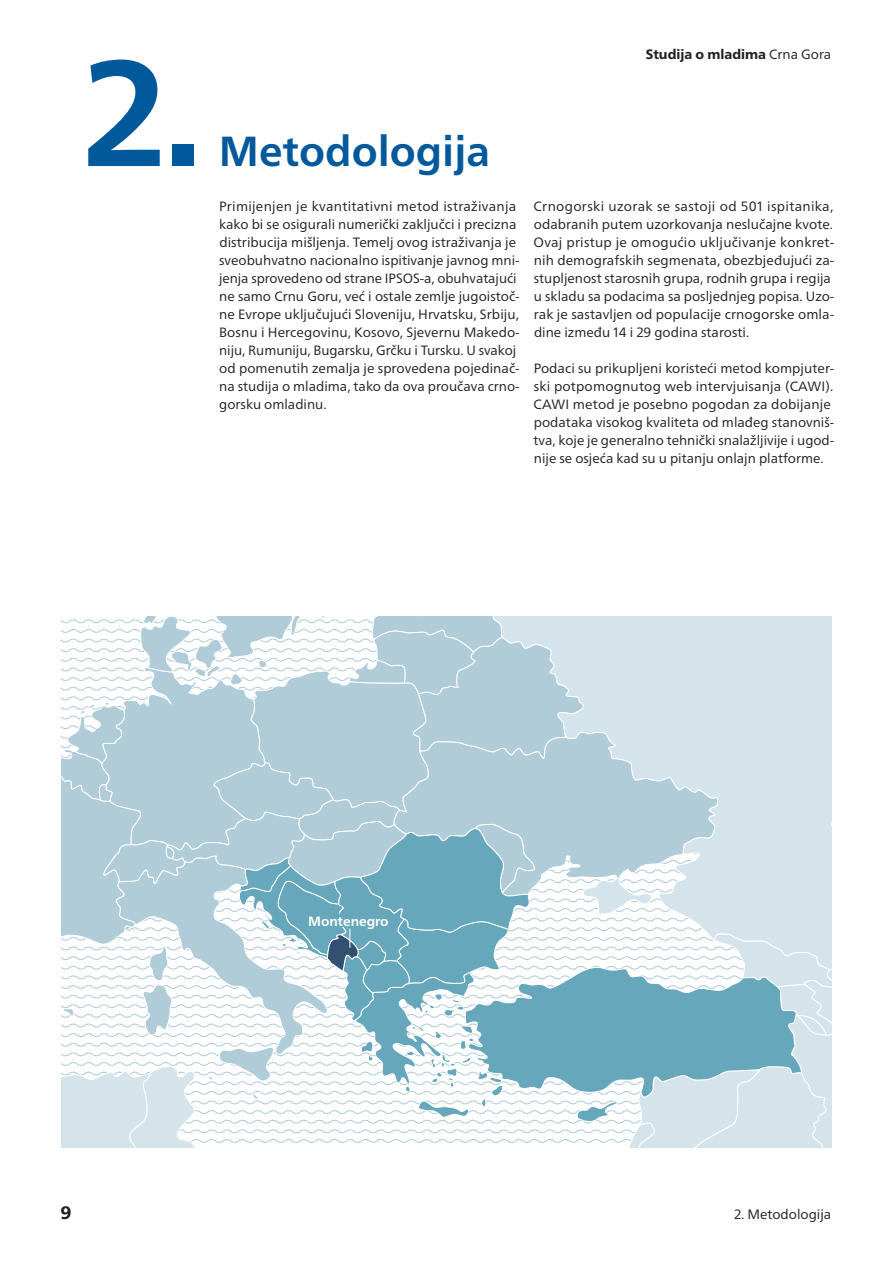
<style>
.page{position:relative;width:893px;height:1263px;background:#fff}
.page>*{position:absolute;margin:0;border:0;box-sizing:border-box;transform-origin:0 0}
.Kapitel_-_100_pt_Nummer{font:700 150px "Neue Frutiger World";color:#00599b}
.Kapitel_-_24_pt{font:700 42px "Neue Frutiger World";color:#00599b}
.t1{font:800 18px "Neue Frutiger World";color:#231f20}
.Text_-_9_pt{font:13.5px/18px "Neue Frutiger World";color:#231f20}
.t2{font:800 13.5px "Neue Frutiger World";color:#231f20}
.Text_-_9_pt-2{font:700 13.5px "Neue Frutiger World";color:#fff}
.s1{font-weight:400}
</style>
<div class="page">
<svg style="left:62px;top:616px;width:770px;height:531px"></svg>
<p class="Kapitel_-_100_pt_Nummer" style="left:82px;top:-18px;width:122px">2.</p>
<p class="t2" style="left:646px;top:47px;width:187px">Studija o mladima <span class="s1">Crna Gora</span></p>
<p class="Kapitel_-_24_pt" style="left:219px;top:114px;width:272px">Metodologija</p>
<p class="Text_-_9_pt" style="left:219px;top:198px;width:302px">Primijenjen je kvantitativni metod istraživanja kako bi se osigurali numerički zaključci i precizna distribucija mišljenja. Temelj ovog istraživanja je sveobuhvatno nacionalno ispitivanje javnog mni&shy;jenja sprovedeno od strane IPSOS-a, obuhvatajući ne samo Crnu Goru, već i ostale zemlje jugoistoč&shy;ne Evrope uključujući Sloveniju, Hrvatsku, Srbiju, Bosnu i Hercegovinu, Kosovo, Sjevernu Makedo&shy;niju, Rumuniju, Bugarsku, Grčku i Tursku. U svakoj od pomenutih zemalja je sprovedena pojedinač&shy;na studija o mladima, tako da ova proučava crno&shy;gorsku omladinu.</p>
<p class="Text_-_9_pt" style="left:534px;top:198px;width:302px">Crnogorski uzorak se sastoji od 501 ispitanika, odabranih putem uzorkovanja neslučajne kvote.<br>Ovaj pristup je omogućio uključivanje konkret&shy;nih demografskih segmenata, obezbjeđujući za&shy;stupljenost starosnih grupa, rodnih grupa i regija u skladu sa podacima sa posljednjeg popisa. Uzo&shy;rak je sastavljen od populacije crnogorske omla&shy;dine između 14 i 29 godina starosti.</p>
<p class="Text_-_9_pt" style="left:534px;top:360px;width:302px">Podaci su prikupljeni koristeći metod kompjuter&shy;ski potpomognutog web intervjuisanja (CAWI).<br>CAWI metod je posebno pogodan za dobijanje podataka visokog kvaliteta od mlađeg stanovniš&shy;tva, koje je generalno tehnički snalažljivije i ugod&shy;nije se osjeća kad su u pitanju onlajn platforme.</p>
<h3 class="t1" style="left:61px;top:1202px;width:13px">9</h3>
<p class="Text_-_9_pt-2" style="left:308px;top:909px;width:82px">Montenegro</p>
<p class="Text_-_9_pt" style="left:734px;top:1206px;width:99px">2. Metodologija</p>
</div>
